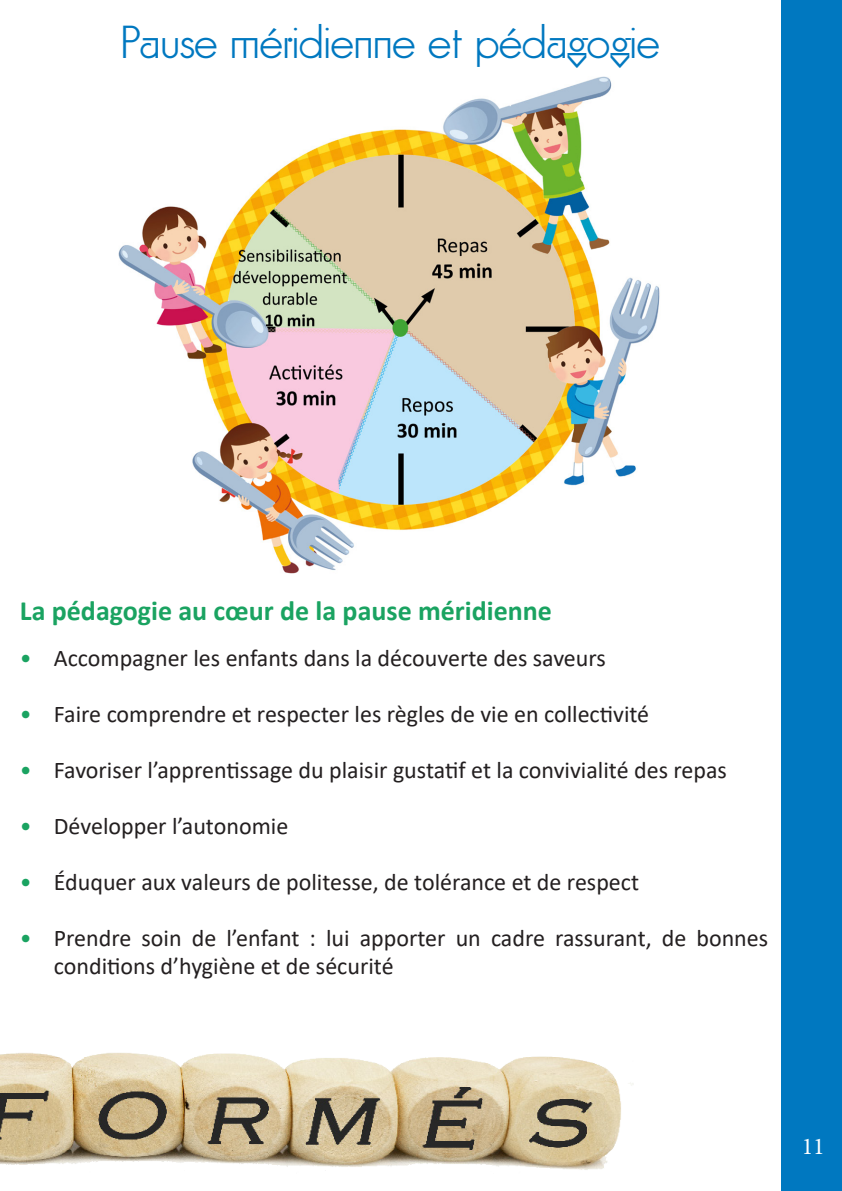
<style>
.page{position:relative;width:842px;height:1191px;background:#fff}
.page>*{position:absolute;margin:0;border:0;box-sizing:border-box;transform-origin:0 0}
.t1{font:300 44px "Futura Classic W01";color:#0078c0}
.t2{font:700 28px "Calibri";color:#1aa361}
.t3{font:24px/28px "Calibri";color:#231f20}
.t4{font:24px "Minion Pro";color:#fff}
.s1{color:#1aa361}
</style>
<div class="page">
<div style="left:781px;top:0;width:61px;height:1191px;background:#0078c0"></div>
<img style="left:118px;top:76px;width:542px;height:498px">
<img style="left:0;top:1053px;width:633px;height:117px">
<p class="t1" style="left:121px;top:16px;width:540px">Pause méridienne et pédagogie</p>
<p class="t2" style="left:20px;top:591px;width:534px">La pédagogie au cœur de la pause méridienne</p>
<p class="t3" style="left:20px;top:643px;width:587px"><span class="s1">•</span> Accompagner les enfants dans la découverte des saveurs</p>
<p class="t3" style="left:20px;top:699px;width:631px"><span class="s1">•</span> Faire comprendre et respecter les règles de vie en collectivité</p>
<p class="t3" style="left:20px;top:755px;width:709px"><span class="s1">•</span> Favoriser l’apprentissage du plaisir gustatif et la convivialité des repas</p>
<p class="t3" style="left:20px;top:811px;width:270px"><span class="s1">•</span> Développer l’autonomie</p>
<p class="t3" style="left:20px;top:867px;width:621px"><span class="s1">•</span> Éduquer aux valeurs de politesse, de tolérance et de respect</p>
<p class="t3" style="left:54px;top:923px;width:716px;text-indent:-34px"><span class="s1">•</span> Prendre soin de l’enfant : lui apporter un cadre rassurant, de bonnes conditions d’hygiène et de sécurité</p>
<p class="t4" style="left:802px;top:1130px;width:25px">11</p>
</div>
